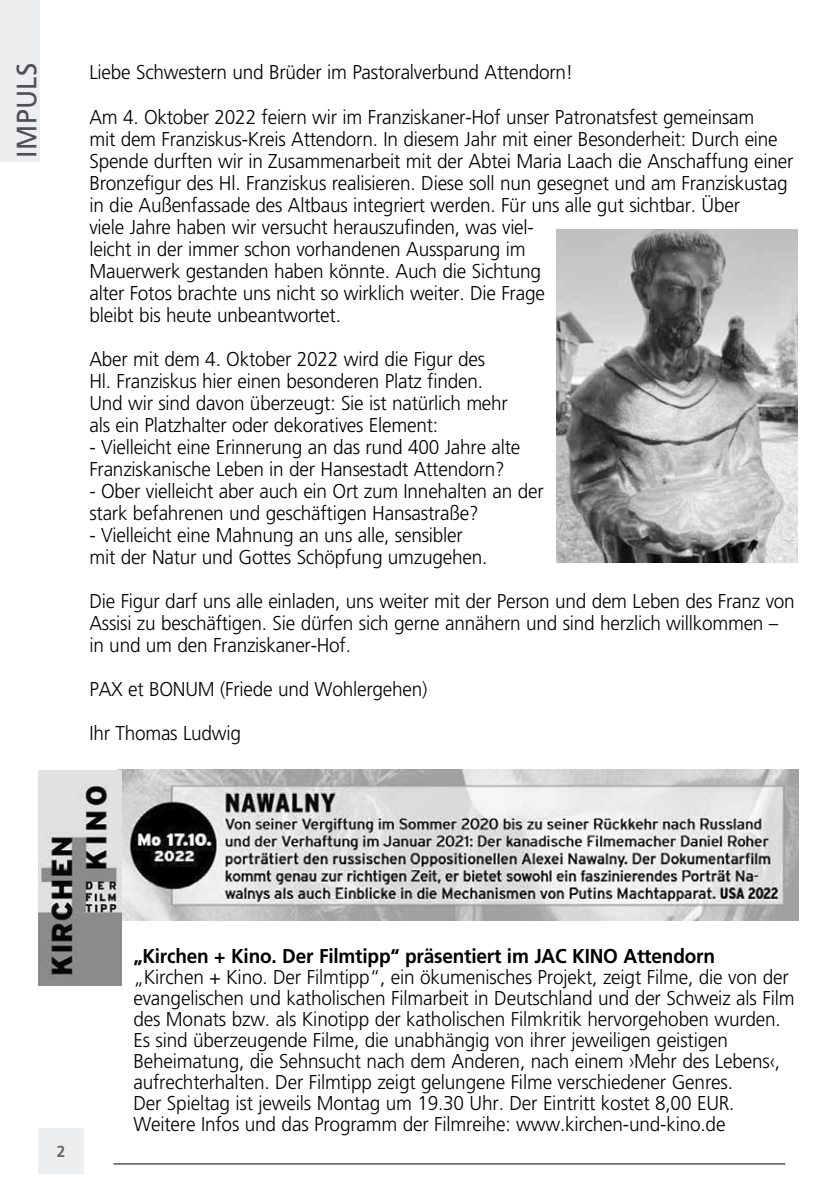
<style>
.page{position:relative;width:840px;height:1191px;background:#fff}
.page>*{position:absolute;margin:0;border:0;box-sizing:border-box;transform-origin:0 0}
.t1{font:28px "Frutiger";letter-spacing:.01em;color:#504f53;scale:.95 1}
.t2{font:300 20px/22px "Frutiger";letter-spacing:-.01em;color:#000;scale:.95 1}
.t3{font:700 20px "Frutiger";letter-spacing:-.01em;color:#000;scale:.95 1}
.t4{font:700 16px "Frutiger";color:#68676c;scale:.95 1}
</style>
<div class="page">
<div style="left:38px;top:1128px;width:46px;height:46px;background:#edeeef"></div>
<div style="left:0;top:0;width:39px;height:162px;background:#edeeef"></div>
<hr style="left:113px;top:1163px;width:672px;height:1px;background:#000">
<img style="left:556px;top:229px;width:241px;height:333px">
<img style="left:121px;top:770px;width:677px;height:151px">
<img style="left:38px;top:770px;width:83px;height:215px">
<h1 class="t1" style="left:10px;top:157px;width:101px;rotate:-90deg">IMPULS</h1>
<p class="t2" style="left:89px;top:62px;width:510px">Liebe Schwestern und Brüder im Pastoralverbund Attendorn!</p>
<p class="t2" style="left:89px;top:106px;width:742px">Am 4. Oktober 2022 feiern wir im Franziskaner-Hof unser Patronatsfest gemeinsam<br>mit dem Franziskus-Kreis Attendorn. In diesem Jahr mit einer Besonderheit: Durch eine Spende durften wir in Zusammenarbeit mit der Abtei Maria Laach die Anschaffung einer Bronzefigur des Hl. Franziskus realisieren. Diese soll nun gesegnet und am Franziskustag in die Außenfassade des Altbaus integriert werden. Für uns alle gut sichtbar. Über<br>viele Jahre haben wir versucht herauszufinden, was viel-<br>leicht in der immer schon vorhandenen Aussparung im<br>Mauerwerk gestanden haben könnte. Auch die Sichtung<br>alter Fotos brachte uns nicht so wirklich weiter. Die Frage<br>bleibt bis heute unbeantwortet.</p>
<p class="t2" style="left:89px;top:348px;width:442px">Aber mit dem 4. Oktober 2022 wird die Figur des Hl. Franziskus hier einen besonderen Platz finden.<br>Und wir sind davon überzeugt: Sie ist natürlich mehr als ein Platzhalter oder dekoratives Element:</p>
<p class="t2" style="left:89px;top:436px;width:455px">- Vielleicht eine Erinnerung an das rund 400 Jahre alte<br>Franziskanische Leben in der Hansestadt Attendorn?</p>
<p class="t2" style="left:89px;top:480px;width:479px">- Ober vielleicht aber auch ein Ort zum Innehalten an der stark befahrenen und geschäftigen Hansastraße?</p>
<p class="t2" style="left:89px;top:524px;width:420px">- Vielleicht eine Mahnung an uns alle, sensibler mit der Natur und Gottes Schöpfung umzugehen.</p>
<p class="t2" style="left:89px;top:590px;width:743px">Die Figur darf uns alle einladen, uns weiter mit der Person und dem Leben des Franz von<br>Assisi zu beschäftigen. Sie dürfen sich gerne annähern und sind herzlich willkommen – in und um den Franziskaner-Hof.</p>
<p class="t2" style="left:89px;top:678px;width:357px">PAX et BONUM (Friede und Wohlergehen)</p>
<p class="t2" style="left:89px;top:722px;width:161px">Ihr Thomas Ludwig</p>
<p class="t4" style="left:57px;top:1141px;width:10px">2</p>
<p class="t3" style="left:133px;top:944px;width:613px">„Kirchen + Kino. Der Filmtipp“ präsentiert im JAC KINO Attendorn</p>
<p class="t2" style="left:133px;top:966px;width:697px;line-height:21px">„Kirchen + Kino. Der Filmtipp“, ein ökumenisches Projekt, zeigt Filme, die von der evangelischen und katholischen Filmarbeit in Deutschland und der Schweiz als Film des Monats bzw. als Kinotipp der katholischen Filmkritik hervorgehoben wurden.<br>Es sind überzeugende Filme, die unabhängig von ihrer jeweiligen geistigen Beheimatung, die Sehnsucht nach dem Anderen, nach einem ›Mehr des Lebens‹, aufrechterhalten. Der Filmtipp zeigt gelungene Filme verschiedener Genres.<br>Der Spieltag ist jeweils Montag um 19.30 Uhr. Der Eintritt kostet 8,00 EUR.<br>Weitere Infos und das Programm der Filmreihe: www.kirchen-und-kino.de</p>
</div>
